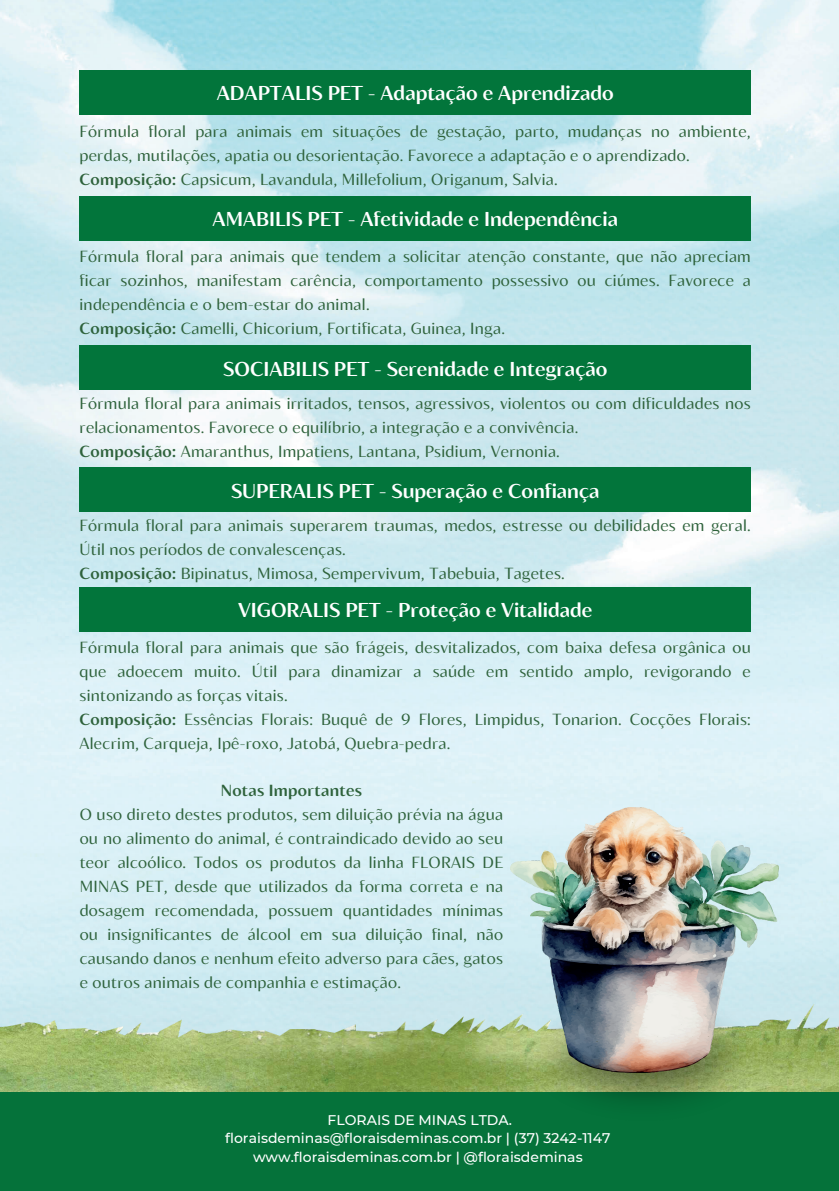
<style>
.page{position:relative;width:839px;height:1191px;background:#fff}
.page>*{position:absolute;margin:0;border:0;box-sizing:border-box;transform-origin:0 0}
.t1{font:700 20px "Blacker Sans Text";color:#fff}
.t2{font:16px/24px "Blacker Sans Text";letter-spacing:.02em;color:#2e623b}
.t3{font:700 16px "Blacker Sans Text";letter-spacing:.02em;color:#2e623b}
.t4{font:500 14px "Montserrat";color:#fff}
.s1{font-weight:700}
</style>
<div class="page">
<img style="left:0;top:0;width:838px;height:1003px">
<img style="left:0;top:1003px;width:838px;height:89px">
<div style="left:0;top:1092px;width:838px;height:99px;background:#05723a"></div>
<div style="left:79px;top:196px;width:672px;height:45px;background:#02753b"></div>
<div style="left:79px;top:70px;width:672px;height:45px;background:#02753b"></div>
<div style="left:79px;top:346px;width:672px;height:44px;background:#02753b"></div>
<div style="left:79px;top:587px;width:672px;height:45px;background:#02753b"></div>
<div style="left:79px;top:468px;width:672px;height:44px;background:#02753b"></div>
<img style="left:532px;top:1073px;width:224px;height:28px">
<img style="left:510px;top:807px;width:268px;height:266px">
<p class="t1" style="left:217px;top:81px;width:398px">ADAPTALIS PET - Adaptação e Aprendizado</p>
<p class="t2" style="left:79px;top:119px;width:672px">Fórmula floral para animais em situações de gestação, parto, mudanças no ambiente, perdas, mutilações, apatia ou desorientação. Favorece a adaptação e o aprendizado.</p>
<p class="t2" style="left:79px;top:167px;width:479px"><span class="s1">Composição:</span> Capsicum, Lavandula, Millefolium, Origanum, Salvia.</p>
<p class="t1" style="left:212px;top:207px;width:407px">AMABILIS PET - Afetividade e Independência</p>
<p class="t2" style="left:79px;top:244px;width:672px;text-align:justify">Fórmula floral para animais que tendem a solicitar atenção constante, que não apreciam ficar sozinhos, manifestam carência, comportamento possessivo ou ciúmes. Favorece a independência e o bem-estar do animal.</p>
<p class="t2" style="left:79px;top:316px;width:427px"><span class="s1">Composição:</span> Camelli, Chicorium, Fortificata, Guinea, Inga.</p>
<p class="t1" style="left:223px;top:356px;width:385px">SOCIABILIS PET - Serenidade e Integração</p>
<p class="t2" style="left:79px;top:391px;width:672px">Fórmula floral para animais irritados, tensos, agressivos, violentos ou com dificuldades nos relacionamentos. Favorece o equilíbrio, a integração e a convivência.</p>
<p class="t2" style="left:79px;top:439px;width:482px"><span class="s1">Composição:</span> Amaranthus, Impatiens, Lantana, Psidium, Vernonia.</p>
<p class="t1" style="left:231px;top:478px;width:370px">SUPERALIS PET - Superação e Confiança</p>
<p class="t2" style="left:79px;top:513px;width:672px">Fórmula floral para animais superarem traumas, medos, estresse ou debilidades em geral.<br>Útil nos períodos de convalescenças.</p>
<p class="t2" style="left:79px;top:561px;width:487px"><span class="s1">Composição:</span> Bipinatus, Mimosa, Sempervivum, Tabebuia, Tagetes.</p>
<p class="t1" style="left:238px;top:598px;width:356px">VIGORALIS PET - Proteção e Vitalidade</p>
<p class="t2" style="left:79px;top:635px;width:672px;text-align:justify">Fórmula floral para animais que são frágeis, desvitalizados, com baixa defesa orgânica ou que adoecem muito. Útil para dinamizar a saúde em sentido amplo, revigorando e sintonizando as forças vitais.</p>
<p class="t2" style="left:79px;top:707px;width:672px"><span class="s1">Composição:</span> Essências Florais: Buquê de 9 Flores, Limpidus, Tonarion. Cocções Florais:<br>Alecrim, Carqueja, Ipê-roxo, Jatobá, Quebra-pedra.</p>
<p class="t3" style="left:221px;top:781px;width:143px">Notas Importantes</p>
<p class="t2" style="left:80px;top:802px;width:425px;text-align:justify">O uso direto destes produtos, sem diluição prévia na água ou no alimento do animal, é contraindicado devido ao seu teor alcoólico. Todos os produtos da linha FLORAIS DE MINAS PET, desde que utilizados da forma correta e na dosagem recomendada, possuem quantidades mínimas ou insignificantes de álcool em sua diluição final, não causando danos e nenhum efeito adverso para cães, gatos e outros animais de companhia e estimação.</p>
<p class="t4" style="left:327px;top:1111px;width:186px">FLORAIS DE MINAS LTDA.</p>
<p class="t4" style="left:225px;top:1130px;width:387px">floraisdeminas@floraisdeminas.com.br | (37) 3242-1147</p>
<p class="t4" style="left:253px;top:1148px;width:331px">www.floraisdeminas.com.br | @floraisdeminas</p>
</div>
